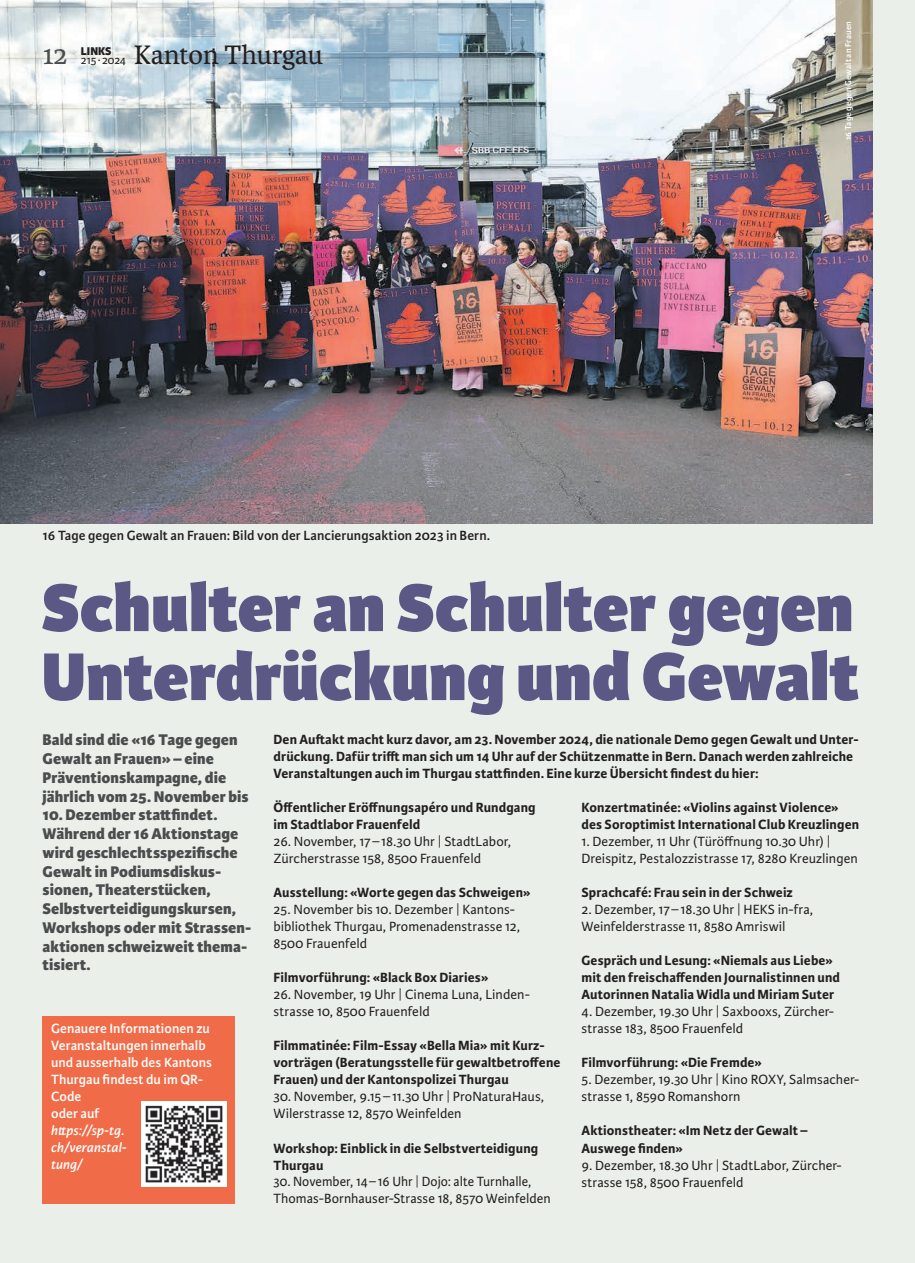
<style>
.page{position:relative;width:915px;height:1263px;background:#fff}
.page>*{position:absolute;margin:0;border:0;box-sizing:border-box;transform-origin:0 0}
.t1{font:800 72px/69px "Karmina Sans";color:#5c5886}
.t2{font:28.5px "Karmina";letter-spacing:-.01em;color:#231f20}
.t3{font:28.5px "Karmina";color:#4b4c4d}
.t4{font:800 16.5px/18.8px "Karmina Sans";letter-spacing:.005em;color:#4b4c4d}
.t5{font:700 14.25px/17px "Karmina Sans";letter-spacing:.01em;color:#231f20}
.t6{font:14.25px/17px "Karmina Sans";letter-spacing:.005em;color:#231f20}
.t7{font:600 14.25px/17px "Karmina Sans";letter-spacing:.005em;color:#fff}
.t8{font:14.25px/17px "Karmina Sans";letter-spacing:.005em;color:#231f20;scale:.96 1}
.t9{font:600 14.25px "Karmina Sans";letter-spacing:.005em;color:#231f20}
.t10{font:italic 600 14.25px/17px "Karmina Sans";letter-spacing:.005em;color:#fff}
.t11{font:12px "Karmina Sans";letter-spacing:-.015em;color:#231f20}
.t12{font:800 12px "Karmina Sans";color:#231f20}
.t13{font:600 9px "Karmina Sans";letter-spacing:.02em;color:#fff}
.s1{font-weight:300}
</style>
<div class="page">
<div style="left:0;top:0;width:914px;height:1263px;background:#eaf0e9"></div>
<div style="left:43px;top:1016px;width:192px;height:187px;background:#f06b47"></div>
<img style="left:0;top:0;width:872px;height:523px">
<img style="left:141px;top:1101px;width:86px;height:85px">
<h2 class="t3" style="left:43px;top:39px;width:27px">12</h2>
<p class="t12" style="left:81px;top:44px;width:32px">LINKS</p>
<p class="t11" style="left:81px;top:53px;width:46px">215 ∙ 2024</p>
<h2 class="t2" style="left:134px;top:39px;width:190px">Kanton Thurgau</h2>
<p class="t9" style="left:43px;top:527px;width:449px">16 Tage gegen Gewalt an Frauen: Bild von der Lancierungsaktion 2023 in Bern.</p>
<p class="t13" style="left:842px;top:140px;width:120px;rotate:-90deg">16 Tage gegen Gewalt an Frauen</p>
<h1 class="t1" style="left:41px;top:576px;width:819px">Schulter an Schulter gegen<br>Unterdrückung und Gewalt</h1>
<p class="t4" style="left:43px;top:731px;width:208px">Bald sind die «16 Tage gegen<br>Gewalt an Frauen» – eine<br>Präventionskampagne, die jährlich vom 25. November bis</p>
<p class="t4" style="left:43px;top:806px;width:210px">10. Dezember stattfindet.<br>Während der 16 Aktionstage wird geschlechtsspezifische<br>Gewalt in Podiumsdiskus&shy;sionen, Theaterstücken,<br>Selbstverteidigungskursen,<br>Workshops oder mit Strassen&shy;aktionen schweizweit thema&shy;tisiert.</p>
<p class="t7" style="left:51px;top:1020px;width:162px">Genauere Informationen zu<br>Veranstaltungen innerhalb und ausserhalb des Kantons<br>Thurgau findest du im QR-<br>Code<br>oder auf</p>
<p class="t10" style="left:51px;top:1123px;width:77px">https://sp-tg. ch/veranstal&shy;tung/</p>
<p class="t5" style="left:273px;top:731px;width:586px">Den Auftakt macht kurz davor, am 23. November 2024, die nationale Demo gegen Gewalt und Unter&shy;drückung. Dafür trifft man sich um 14 Uhr auf der Schützenmatte in Bern. Danach werden zahlreiche<br>Veranstaltungen auch im Thurgau stattfinden. Eine kurze Übersicht findest du hier:</p>
<p class="t5" style="left:273px;top:799px;width:263px">Öffentlicher Eröffnungsapéro und Rundgang im Stadtlabor Frauenfeld</p>
<p class="t6" style="left:273px;top:833px;width:239px">26. November, 17 –18.30 Uhr <span class="s1">|</span> StadtLabor,<br>Zürcherstrasse 158, 8500 Frauenfeld</p>
<p class="t5" style="left:273px;top:884px;width:258px">Ausstellung: «Worte gegen das Schweigen»</p>
<p class="t6" style="left:273px;top:901px;width:248px">25. November bis 10. Dezember <span class="s1">|</span> Kantons&shy;bibliothek Thurgau, Promenadenstrasse 12,<br>8500 Frauenfeld</p>
<p class="t5" style="left:273px;top:969px;width:216px">Filmvorführung: «Black Box Diaries»</p>
<p class="t6" style="left:273px;top:986px;width:258px">26. November, 19 Uhr <span class="s1">|</span> Cinema Luna, Linden&shy;strasse 10, 8500 Frauenfeld</p>
<p class="t5" style="left:273px;top:1037px;width:288px">Filmmatinée: Film-Essay «Bella Mia» mit Kurz&shy;vorträgen (Beratungsstelle für gewaltbetroffene<br>Frauen) und der Kantonspolizei Thurgau</p>
<p class="t6" style="left:273px;top:1089px;width:272px">30. November, 9.15 –11.30 Uhr <span class="s1">|</span> ProNaturaHaus,<br>Wilerstrasse 12, 8570 Weinfelden</p>
<p class="t5" style="left:273px;top:1140px;width:266px">Workshop: Einblick in die Selbstverteidigung<br>Thurgau</p>
<p class="t8" style="left:273px;top:1173px;width:290px">30. November, 14–16 Uhr <span class="s1">|</span> Dojo: alte Turnhalle,<br>Thomas-Bornhauser-Strasse 18, 8570 Weinfelden</p>
<p class="t5" style="left:581px;top:799px;width:279px">Konzertmatinée: «Violins against Violence» des Soroptimist International Club Kreuzlingen</p>
<p class="t6" style="left:581px;top:833px;width:278px">1. Dezember, 11 Uhr (Türöffnung 10.30 Uhr) <span class="s1">|<br></span>Dreispitz, Pestalozzistrasse 17, 8280 Kreuzlingen</p>
<p class="t5" style="left:581px;top:884px;width:213px">Sprachcafé: Frau sein in der Schweiz</p>
<p class="t6" style="left:581px;top:901px;width:233px">2. Dezember, 17 –18.30 Uhr <span class="s1">|</span> HEKS in-fra,<br>Weinfelderstrasse 11, 8580 Amriswil</p>
<p class="t5" style="left:581px;top:952px;width:260px">Gespräch und Lesung: «Niemals aus Liebe» mit den freischaffenden Journalistinnen und<br>Autorinnen Natalia Widla und Miriam Suter</p>
<p class="t6" style="left:581px;top:1003px;width:254px">4. Dezember, 19.30 Uhr <span class="s1">|</span> Saxbooxs, Zürcher&shy;strasse 183, 8500 Frauenfeld</p>
<p class="t5" style="left:581px;top:1054px;width:182px">Filmvorführung: «Die Fremde»</p>
<p class="t6" style="left:581px;top:1071px;width:279px">5. Dezember, 19.30 Uhr <span class="s1">|</span> Kino ROXY, Salmsacher&shy;strasse 1, 8590 Romanshorn</p>
<p class="t5" style="left:581px;top:1122px;width:228px">Aktionstheater: «Im Netz der Gewalt –<br>Auswege finden»</p>
<p class="t6" style="left:581px;top:1157px;width:262px">9. Dezember, 18.30 Uhr <span class="s1">|</span> StadtLabor, Zürcher&shy;strasse 158, 8500 Frauenfeld</p>
</div>
